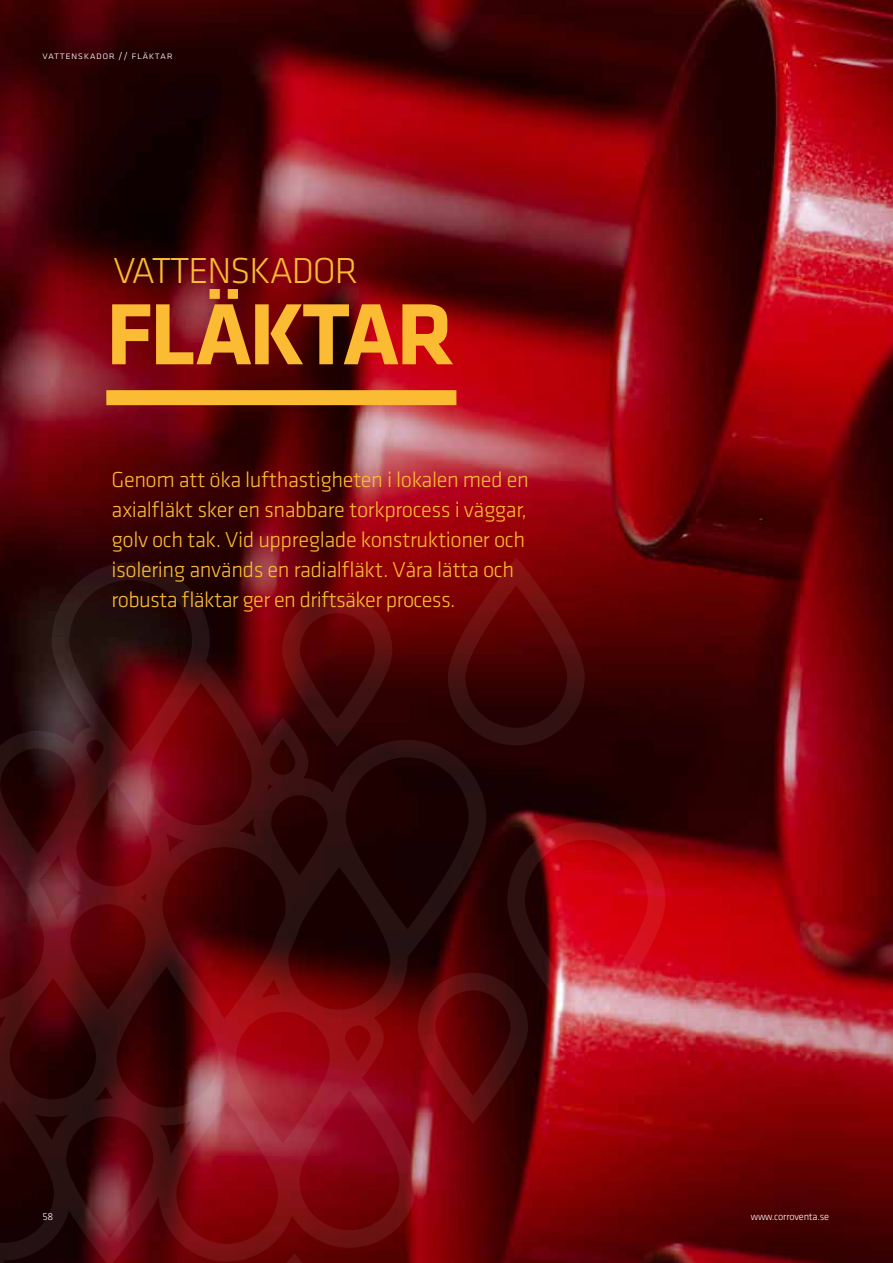
<style>
.page{position:relative;width:893px;height:1263px;background:#fff}
.page>*{position:absolute;margin:0;border:0;box-sizing:border-box;transform-origin:0 0}
.t1{font:700 90px "Klavika";letter-spacing:-.03em;color:#fbbc33}
.t2{font:300 37.5px "Klavika";letter-spacing:-.03em;color:#fbbc33}
.t3{font:300 22.5px/30px "Klavika";letter-spacing:-.02em;color:#fbbc33}
.t4{font:300 10.5px "Klavika";letter-spacing:.05em;color:#fff}
</style>
<div class="page">
<img style="left:0;top:0;width:893px;height:1263px">
<svg style="left:0;top:556px;width:593px;height:231px;background:#470708"></svg>
<svg style="left:0;top:720px;width:390px;height:67px;background:#4b0c10"></svg>
<svg style="left:0;top:787px;width:667px;height:476px;background:#660c12"></svg>
<svg style="left:0;top:1000px;width:18px;height:263px;background:#2e0707"></svg>
<div style="left:106px;top:390px;width:350px;height:15px;background:#fbbc33"></div>
<p class="t4" style="left:43px;top:49px;width:132px">Vattenskador // fläktar</p>
<h2 class="t2" style="left:113px;top:248px;width:246px">VATTENSKADOR</h2>
<h1 class="t1" style="left:106px;top:269px;width:350px">FLÄKTAR</h1>
<p class="t3" style="left:112px;top:464px;width:419px">Genom att öka lufthastigheten i lokalen med en axialfläkt sker en snabbare torkprocess i väggar, golv och tak. Vid uppreglade konstruktioner och isolering används en radialfläkt. Våra lätta och robusta fläktar ger en driftsäker process.</p>
<p class="t4" style="left:43px;top:1211px;width:12px">58</p>
<p class="t4" style="left:751px;top:1211px;width:80px">www.corroventa.se</p>
</div>
